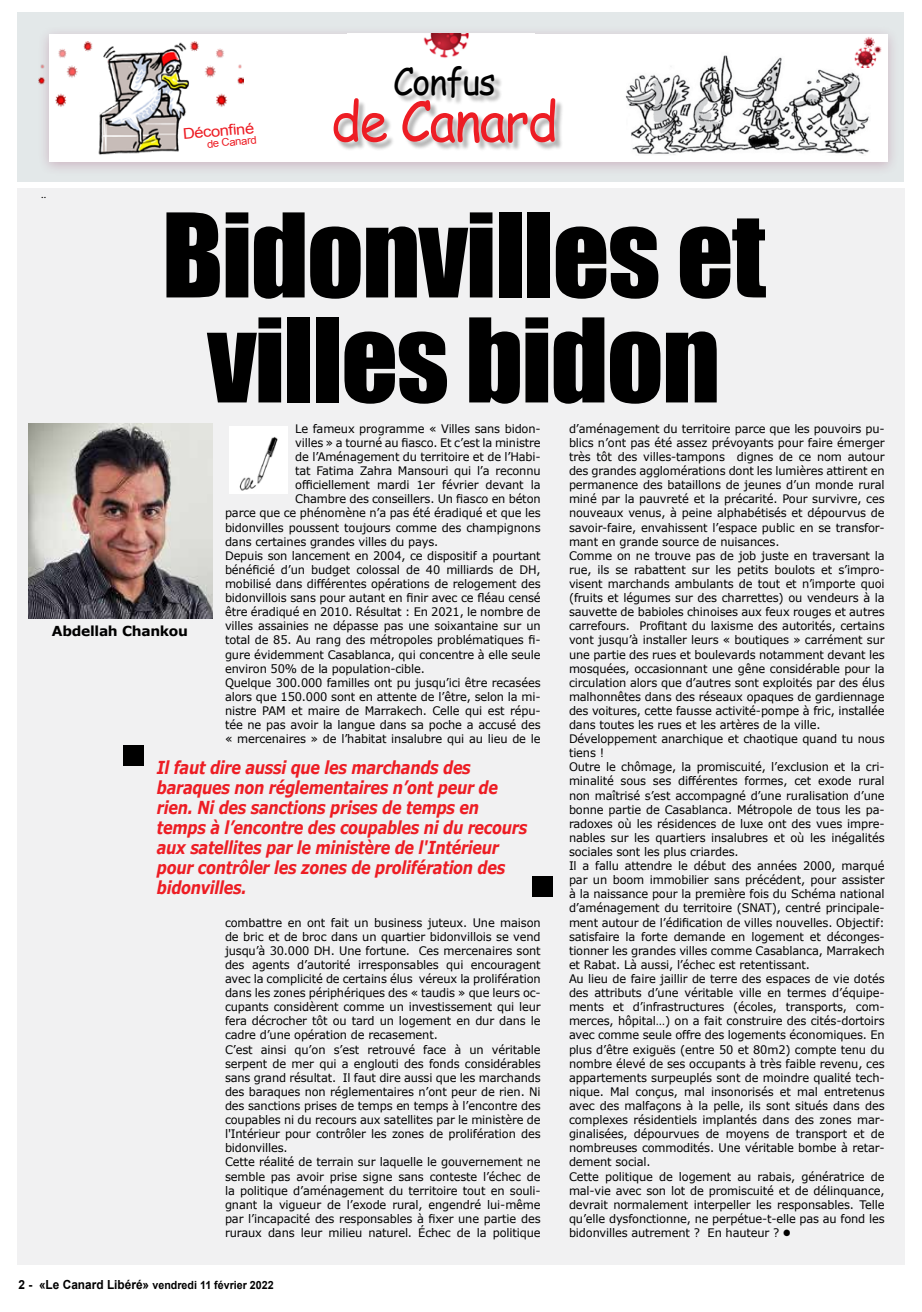
<style>
.page{position:relative;width:922px;height:1312px;background:#fff}
.page>*{position:absolute;margin:0;border:0;box-sizing:border-box;transform-origin:0 0}
.t1{font:107.5px/104.9px "Impact";letter-spacing:-.015em;color:#000;text-align:center;scale:1.04 1}
.t2{font:55px "Comic Sans MS";letter-spacing:-.03em;color:#ed1d24;scale:.93 1}
.t3{font:36.5px "Comic Sans MS";letter-spacing:-.03em;color:#000;scale:.93 1}
.t4{font:italic 700 17.88px/20px "Verdana";letter-spacing:-.02em;color:#ed1d24;scale:.81 1}
.t5{font:15px "Adobe Arabic";color:#000}
.t6{font:14.88px "Arial";color:#ed1d24;scale:1.12 1}
.t7{font:700 13.75px "Verdana";letter-spacing:-.02em;color:#000}
.t8{font:11.75px/14.1px "Verdana";letter-spacing:-.015em;color:#000}
.t9{font:700 11.25px "Arial";color:#000;scale:.95 1}
.t10{font:10.5px "Arial";color:#ed1d24;scale:1.07 1}
.s1{font-size:12.5px}
</style>
<div class="page">
<div style="left:18px;top:12px;width:886px;height:170px;background:#e3e8e9"></div>
<div style="left:38px;top:25px;width:861px;height:152px;background:#861747;opacity:.24"></div>
<div style="left:50px;top:34px;width:837px;height:127px;background:#fff"></div>
<img style="left:423px;top:34px;width:46px;height:24px">
<img style="left:625px;top:55px;width:244px;height:100px">
<img style="left:854px;top:37px;width:26px;height:31px">
<img style="left:38px;top:42px;width:205px;height:113px">
<div style="left:18px;top:188px;width:886px;height:1075px;background:#f1f1f2"></div>
<div style="left:532px;top:876px;width:20px;height:20px;background:#000"></div>
<div style="left:124px;top:745px;width:20px;height:20px;background:#000"></div>
<img style="left:229px;top:426px;width:58px;height:67px">
<img style="left:28px;top:423px;width:185px;height:195px">
<div style="left:334px;top:68px;width:230px;height:84px;background:#000;opacity:.3"></div>
<p class="t5" style="left:41px;top:184px;width:7px">..</p>
<p class="t6" style="left:182px;top:124px;width:65px;rotate:-5deg">Déconfiné</p>
<p class="t10" style="left:206px;top:137px;width:48px;rotate:-5deg">de Canard</p>
<h3 class="t3" style="left:393px;top:54px;width:112px">Confus</h3>
<h2 class="t2" style="left:331px;top:80px;width:245px">de Canard</h2>
<h1 class="t1" style="left:162px;top:200px;width:582px">Bidonvilles et villes bidon</h1>
<p class="t7" style="left:52px;top:621px;width:138px">Abdellah Chankou</p>
<p class="t8" style="left:295px;top:421px;width:247px">Le fameux programme « Villes sans bidon-</p>
<p class="t8" style="left:295px;top:435px;width:247px">villes » a tourné au fiasco. Et c’est la ministre</p>
<p class="t8" style="left:295px;top:449px;width:247px">de l’Aménagement du territoire et de l’Habi-</p>
<p class="t8" style="left:295px;top:464px;width:247px">tat Fatima Zahra Mansouri qui l’a reconnu</p>
<p class="t8" style="left:295px;top:478px;width:247px">officiellement mardi 1er février devant la</p>
<p class="t8" style="left:295px;top:492px;width:247px">Chambre des conseillers. Un fiasco en béton</p>
<p class="t8" style="left:225px;top:506px;width:317px">parce que ce phénomène n’a pas été éradiqué et que les</p>
<p class="t8" style="left:225px;top:520px;width:317px">bidonvilles poussent toujours comme des champignons</p>
<p class="t8" style="left:225px;top:534px;width:215px">dans certaines grandes villes du pays.</p>
<p class="t8" style="left:225px;top:548px;width:317px">Depuis son lancement en 2004, ce dispositif a pourtant</p>
<p class="t8" style="left:225px;top:562px;width:317px">bénéficié d’un budget colossal de 40 milliards de DH,</p>
<p class="t8" style="left:225px;top:576px;width:317px">mobilisé dans différentes opérations de relogement des</p>
<p class="t8" style="left:225px;top:590px;width:317px">bidonvillois sans pour autant en finir avec ce fléau censé</p>
<p class="t8" style="left:225px;top:605px;width:317px">être éradiqué en 2010. Résultat : En 2021, le nombre de</p>
<p class="t8" style="left:225px;top:619px;width:317px">villes assainies ne dépasse pas une soixantaine sur un</p>
<p class="t8" style="left:225px;top:633px;width:317px">total de 85. Au rang des métropoles problématiques fi-</p>
<p class="t8" style="left:225px;top:647px;width:317px">gure évidemment Casablanca, qui concentre à elle seule</p>
<p class="t8" style="left:225px;top:661px;width:201px">environ 50% de la population-cible.</p>
<p class="t8" style="left:225px;top:675px;width:317px">Quelque 300.000 familles ont pu jusqu’ici être recasées</p>
<p class="t8" style="left:225px;top:689px;width:317px">alors que 150.000 sont en attente de l’être, selon la mi-</p>
<p class="t8" style="left:225px;top:703px;width:317px">nistre PAM et maire de Marrakech. Celle qui est répu-</p>
<p class="t8" style="left:225px;top:717px;width:317px">tée ne pas avoir la langue dans sa poche a accusé des</p>
<p class="t8" style="left:225px;top:731px;width:317px">« mercenaires » de l’habitat insalubre qui au lieu de le</p>
<p class="t4" style="left:157px;top:757px;width:458px">Il faut dire aussi que les marchands des baraques non réglementaires n’ont peur de rien. Ni des sanctions prises de temps en temps à l’encontre des coupables ni du recours aux satellites par le ministère de l'Intérieur pour contrôler les zones de prolifération des bidonvilles.</p>
<p class="t8" style="left:225px;top:915px;width:317px">combattre en ont fait un business juteux. Une maison de bric et de broc dans un quartier bidonvillois se vend jusqu’à 30.000 DH. Une fortune. Ces mercenaires sont des agents d’autorité irresponsables qui encouragent avec la complicité de certains élus véreux la prolifération dans les zones périphériques des « taudis » que leurs oc&shy;cupants considèrent comme un investissement qui leur fera décrocher tôt ou tard un logement en dur dans le cadre d’une opération de recasement.<br>C’est ainsi qu’on s’est retrouvé face à un véritable serpent de mer qui a englouti des fonds considérables sans grand résultat. Il faut dire aussi que les marchands des baraques non réglementaires n’ont peur de rien. Ni des sanctions prises de temps en temps à l’encontre des coupables ni du recours aux satellites par le ministère de l'Intérieur pour contrôler les zones de prolifération des bidonvilles.<br>Cette réalité de terrain sur laquelle le gouvernement ne semble pas avoir prise signe sans conteste l’échec de la politique d’aménagement du territoire tout en souli&shy;gnant la vigueur de l’exode rural, engendré lui-même par l’incapacité des responsables à fixer une partie des ruraux dans leur milieu naturel. Échec de la politique</p>
<p class="t9" style="left:19px;top:1277px;width:270px"><span class="s1">2 - «Le Canard Libéré»</span> vendredi 11 février 2022</p>
<p class="t8" style="left:569px;top:421px;width:317px">d’aménagement du territoire parce que les pouvoirs pu&shy;blics n’ont pas été assez prévoyants pour faire émerger très tôt des villes-tampons dignes de ce nom autour des grandes agglomérations dont les lumières attirent en permanence des bataillons de jeunes d’un monde rural miné par la pauvreté et la précarité. Pour survivre, ces nouveaux venus, à peine alphabétisés et dépourvus de savoir-faire, envahissent l’espace public en se transfor&shy;mant en grande source de nuisances.<br>Comme on ne trouve pas de job juste en traversant la rue, ils se rabattent sur les petits boulots et s’impro&shy;visent marchands ambulants de tout et n’importe quoi (fruits et légumes sur des charrettes) ou vendeurs à la sauvette de babioles chinoises aux feux rouges et autres carrefours. Profitant du laxisme des autorités, certains vont jusqu’à installer leurs « boutiques » carrément sur une partie des rues et boulevards notamment devant les mosquées, occasionnant une gêne considérable pour la circulation alors que d’autres sont exploités par des élus malhonnêtes dans des réseaux opaques de gardiennage des voitures, cette fausse activité-pompe à fric, installée dans toutes les rues et les artères de la ville.<br>Développement anarchique et chaotique quand tu nous tiens !<br>Outre le chômage, la promiscuité, l’exclusion et la cri&shy;minalité sous ses différentes formes, cet exode rural non maîtrisé s’est accompagné d’une ruralisation d’une bonne partie de Casablanca. Métropole de tous les pa&shy;radoxes où les résidences de luxe ont des vues impre&shy;nables sur les quartiers insalubres et où les inégalités sociales sont les plus criardes.<br>Il a fallu attendre le début des années 2000, marqué par un boom immobilier sans précédent, pour assister à la naissance pour la première fois du Schéma national d’aménagement du territoire (SNAT), centré principale&shy;ment autour de l’édification de villes nouvelles. Objectif: satisfaire la forte demande en logement et déconges&shy;tionner les grandes villes comme Casablanca, Marrakech et Rabat. Là aussi, l’échec est retentissant.<br>Au lieu de faire jaillir de terre des espaces de vie dotés des attributs d’une véritable ville en termes d’équipe&shy;ments et d’infrastructures (écoles, transports, com&shy;merces, hôpital…) on a fait construire des cités-dortoirs avec comme seule offre des logements économiques. En plus d’être exiguës (entre 50 et 80m2) compte tenu du nombre élevé de ses occupants à très faible revenu, ces appartements surpeuplés sont de moindre qualité tech&shy;nique. Mal conçus, mal insonorisés et mal entretenus avec des malfaçons à la pelle, ils sont situés dans des complexes résidentiels implantés dans des zones mar&shy;ginalisées, dépourvues de moyens de transport et de nombreuses commodités. Une véritable bombe à retar&shy;dement social.<br>Cette politique de logement au rabais, génératrice de mal-vie avec son lot de promiscuité et de délinquance, devrait normalement interpeller les responsables. Telle qu’elle dysfonctionne, ne perpétue-t-elle pas au fond les bidonvilles autrement ? En hauteur ? ●</p>
</div>
